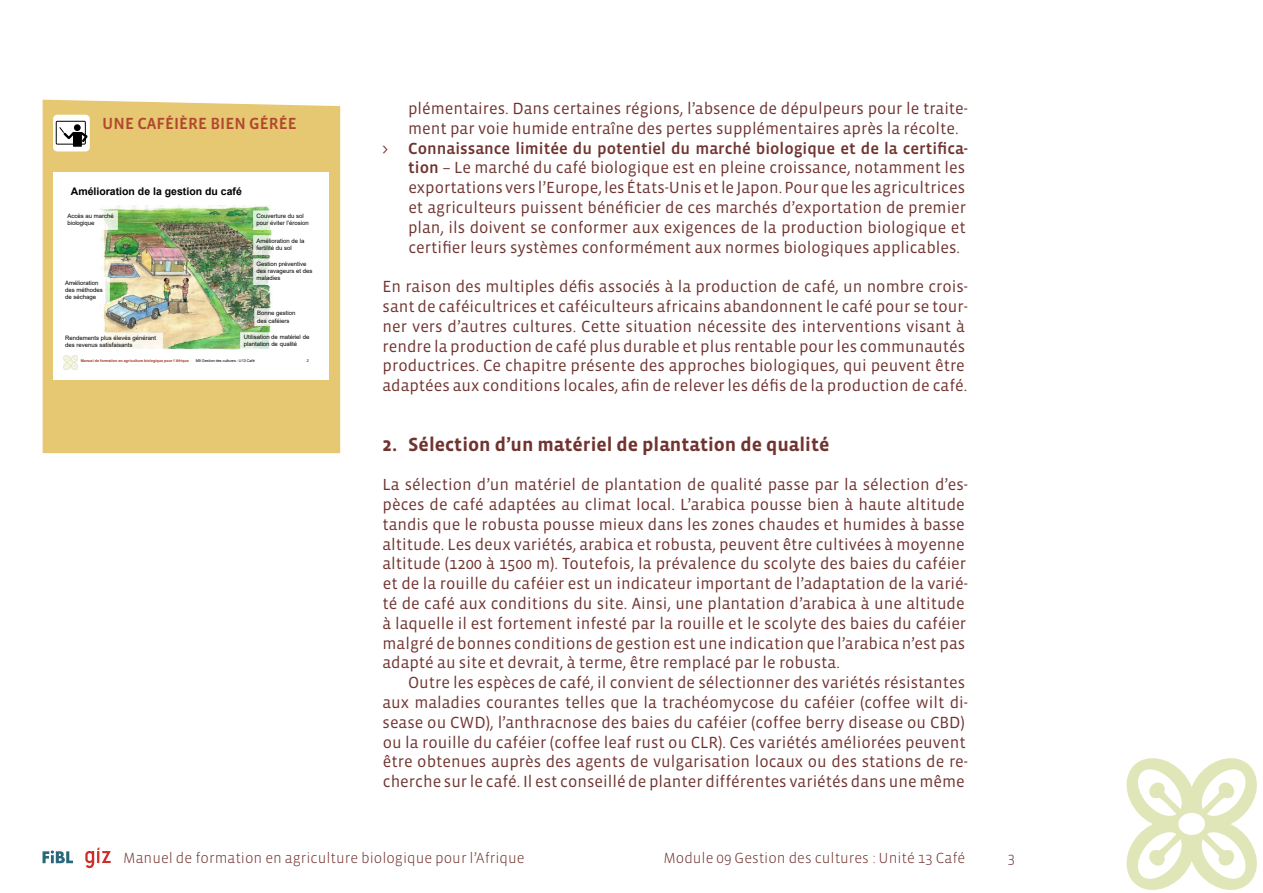
<style>
.page{position:relative;width:1263px;height:893px;background:#fff}
.page>*{position:absolute;margin:0;border:0;box-sizing:border-box;transform-origin:0 0}
.t1{font:700 19.5px "Vista Sans OT";color:#703430}
.t2{font:16.5px/19.8px "Vista Sans OT";color:#703430}
.t3{font:500 16.5px "Vista Sans OT";color:#703430}
.t4{font:500 16.5px "Vista Sans OT";color:#b2462e}
.t5{font:300 15px "Vista Sans OT";color:#703430}
.t6{font:700 10.5px "Arial";color:#000}
.t7{font:6px/7.2px "Arial";color:#000}
.t8{font:700 3.75px "Arial";color:#a23d25}
.t9{font:3.75px "Arial";color:#000}
.s1{font-weight:400}
.s2{font-weight:500}
</style>
<div class="page">
<svg style="left:1126px;top:758px;width:131px;height:132px"></svg>
<div style="left:1178px;top:813px;width:27px;height:22px;background:#fff;border-radius:50%"></div>
<svg style="left:43px;top:850px;width:30px;height:13px"></svg>
<svg style="left:85px;top:847px;width:26px;height:21px"></svg>
<div style="left:43px;top:100px;width:297px;height:353px;background:#e6c872"></div>
<div style="left:53px;top:115px;width:37px;height:36px;background:#fff;border-radius:4px"></div>
<div style="left:73px;top:132px;width:9px;height:15px;background:#000"></div>
<div style="left:56px;top:121px;width:30px;height:23px;border:1px solid #000"></div>
<svg style="left:59px;top:127px;width:31px;height:17px"></svg>
<div style="left:74px;top:124px;width:7px;height:7px;background:#000;border-radius:50%"></div>
<div style="left:53px;top:172px;width:276px;height:208px;background:#fff"></div>
<img style="left:64px;top:355px;width:14px;height:14px">
<img style="left:101px;top:206px;width:171px;height:143px">
<img style="left:254px;top:259px;width:18px;height:25px">
<img style="left:241px;top:332px;width:31px;height:17px">
<img style="left:254px;top:211px;width:18px;height:19px">
<img style="left:254px;top:235px;width:18px;height:19px">
<img style="left:101px;top:332px;width:62px;height:17px">
<img style="left:254px;top:308px;width:18px;height:17px">
<img style="left:101px;top:278px;width:8px;height:25px">
<img style="left:101px;top:211px;width:17px;height:19px">
<p class="t4" style="left:102px;top:115px;width:196px">UNE CAFÉIÈRE BIEN GÉRÉE</p>
<p class="t6" style="left:71px;top:184px;width:173px">Amélioration de la gestion du café</p>
<p class="t7" style="left:67px;top:212px;width:48px">Accès au marché biologique</p>
<p class="t7" style="left:65px;top:279px;width:39px">Amélioration des méthodes de séchage</p>
<p class="t7" style="left:256px;top:212px;width:54px">Couverture du sol pour éviter l'érosion</p>
<p class="t7" style="left:256px;top:237px;width:49px">Amélioration de la fertilité du sol</p>
<p class="t7" style="left:256px;top:260px;width:58px">Gestion préventive des ravageurs et des maladies</p>
<p class="t7" style="left:257px;top:310px;width:40px">Bonne gestion des caféiers</p>
<p class="t7" style="left:65px;top:334px;width:92px">Rendements plus élevés générant des revenus satisfaisants</p>
<p class="t7" style="left:244px;top:334px;width:67px">Utilisation de matériel de plantation de qualité</p>
<p class="t8" style="left:81px;top:358px;width:110px">Manuel de formation en agriculture biologique pour l’Afrique</p>
<p class="t9" style="left:196px;top:358px;width:61px">M9 Gestion des cultures : U13 Café</p>
<p class="t9" style="left:307px;top:358px;width:4px">2</p>
<p class="t2" style="left:408px;top:99px;width:561px">plémentaires. Dans certaines régions, l’absence de dépulpeurs pour le traite-</p>
<p class="t2" style="left:408px;top:119px;width:552px">ment par voie humide entraîne des pertes supplémentaires après la récolte.</p>
<p class="t3" style="left:382px;top:140px;width:587px"><span class="s1">&gt;</span> Connaissance limitée du potentiel du marché biologique et de la certifica-</p>
<p class="t2" style="left:408px;top:158px;width:558px"><span class="s2">tion</span> – Le marché du café biologique est en pleine croissance, notamment les</p>
<p class="t2" style="left:408px;top:178px;width:558px">exportations vers l’Europe, les États-Unis et le Japon. Pour que les agricultrices</p>
<p class="t2" style="left:408px;top:198px;width:559px">et agriculteurs puissent bénéficier de ces marchés d’exportation de premier</p>
<p class="t2" style="left:408px;top:218px;width:559px">plan, ils doivent se conformer aux exigences de la production biologique et</p>
<p class="t2" style="left:408px;top:237px;width:553px">certifier leurs systèmes conformément aux normes biologiques applicables.</p>
<p class="t2" style="left:382px;top:277px;width:587px">En raison des multiples défis associés à la production de café, un nombre crois&shy;sant de caféicultrices et caféiculteurs africains abandonnent le café pour se tour&shy;ner vers d’autres cultures. Cette situation nécessite des interventions visant à rendre la production de café plus durable et plus rentable pour les communautés productrices. Ce chapitre présente des approches biologiques, qui peuvent être adaptées aux conditions locales, afin de relever les défis de la production de café.</p>
<p class="t1" style="left:382px;top:434px;width:449px">2. Sélection d’un matériel de plantation de qualité</p>
<p class="t2" style="left:382px;top:475px;width:587px">La sélection d’un matériel de plantation de qualité passe par la sélection d’es&shy;pèces de café adaptées au climat local. L’arabica pousse bien à haute altitude tandis que le robusta pousse mieux dans les zones chaudes et humides à basse altitude. Les deux variétés, arabica et robusta, peuvent être cultivées à moyenne altitude (1200 à 1500 m). Toutefois, la prévalence du scolyte des baies du caféier et de la rouille du caféier est un indicateur important de l’adaptation de la varié&shy;té de café aux conditions du site. Ainsi, une plantation d’arabica à une altitude à laquelle il est fortement infesté par la rouille et le scolyte des baies du caféier malgré de bonnes conditions de gestion est une indication que l’arabica n’est pas adapté au site et devrait, à terme, être remplacé par le robusta.</p>
<p class="t2" style="left:382px;top:673px;width:587px;text-indent:26px">Outre les espèces de café, il convient de sélectionner des variétés résistantes aux maladies courantes telles que la trachéomycose du caféier (coffee wilt di&shy;sease ou CWD), l’anthracnose des baies du caféier (coffee berry disease ou CBD) ou la rouille du caféier (coffee leaf rust ou CLR). Ces variétés améliorées peuvent être obtenues auprès des agents de vulgarisation locaux ou des stations de re&shy;cherche sur le café. Il est conseillé de planter différentes variétés dans une même</p>
<p class="t5" style="left:123px;top:850px;width:403px">Manuel de formation en agriculture biologique pour l’Afrique</p>
<p class="t5" style="left:663px;top:850px;width:303px">Module 09 Gestion des cultures : Unité 13 Café</p>
<p class="t5" style="left:1008px;top:850px;width:9px">3</p>
</div>
